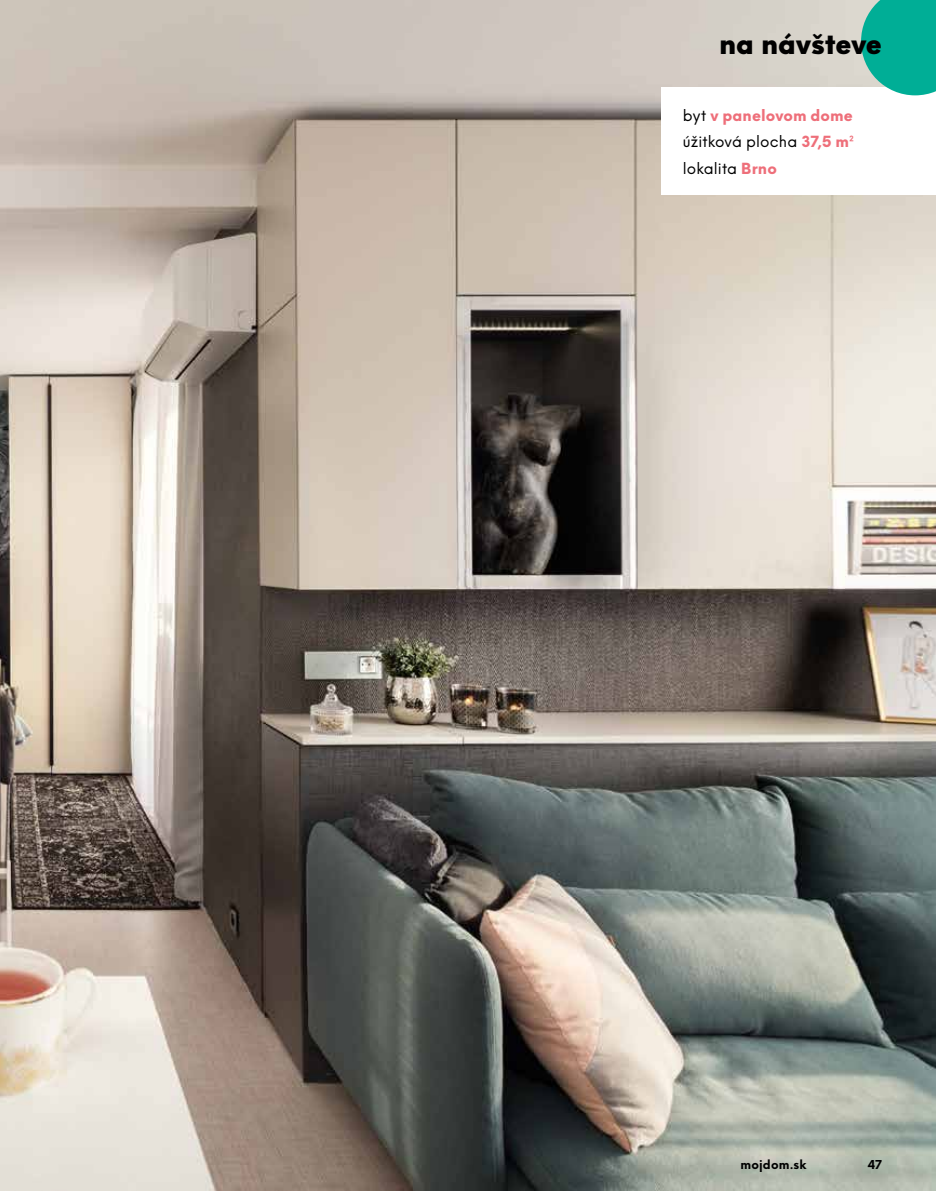
<style>
.page{position:relative;width:936px;height:1191px;background:#fff}
.page>*{position:absolute;margin:0;border:0;box-sizing:border-box;transform-origin:0 0}
.t1{font:900 27px "Neue Einstellung";color:#000}
.t2{font:15px/26.5px "Neue Einstellung";letter-spacing:.005em;color:#000;text-align:justify}
.t3{font:700 12px "Neue Einstellung";letter-spacing:.015em;color:#000}
.s1{font-weight:800;color:#ee6f7a}
</style>
<div class="page">
<img style="left:0;top:0;width:935px;height:1191px">
<div style="left:661px;top:87px;width:274px;height:108px;background:#fff"></div>
<svg style="left:861px;top:0;width:74px;height:95px;background:#1cb49f"></svg>
<h1 class="t1" style="left:719px;top:25px;width:164px">na návšteve</h1>
<p class="t2" style="left:682px;top:102px;width:173px">byt <span class="s1">v panelovom dome </span>úžitková plocha <span class="s1">37,5 m² </span>lokalita <span class="s1">Brno</span></p>
<p class="t3" style="left:740px;top:1155px;width:68px">mojdom.sk</p>
<p class="t3" style="left:867px;top:1155px;width:16px">47</p>
</div>
